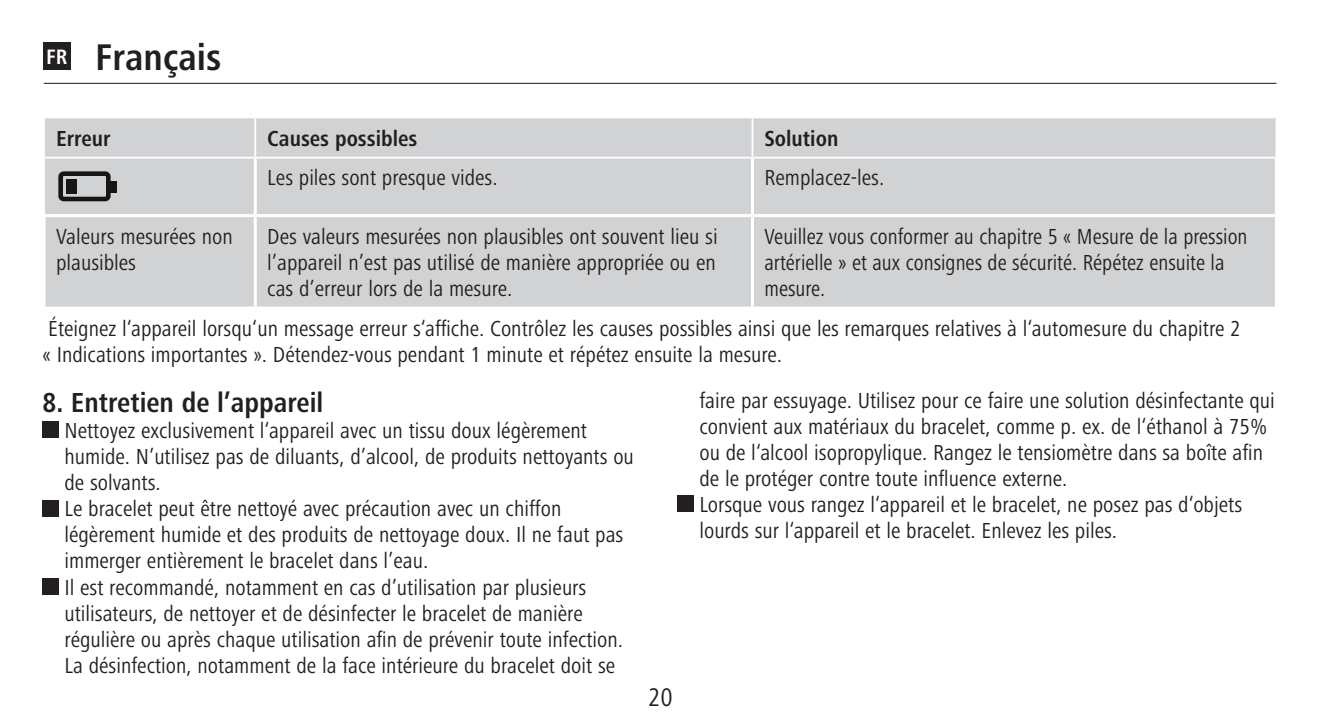
<style>
.page{position:relative;width:1319px;height:723px;background:#fff}
.page>*{position:absolute;margin:0;border:0;box-sizing:border-box;transform-origin:0 0}
.t1{font:700 condensed 38.4px "Frutiger Next LTW1 G";color:#231f20}
.t2{font:700 condensed 28.5px "Frutiger Next LTW1 G";color:#231f20}
.t3{font:condensed 26.4px "Frutiger Next LTW1 G";color:#231f20}
.t4{font:condensed 22.5px/26.1px "Frutiger Next LTW1 G";color:#231f20}
.t5{font:condensed 22.5px/26.1px "Frutiger Next LTW1 G";color:#231f20;scale:.96 1}
.t6{font:700 condensed 22.5px "Frutiger Next LTW1 G";color:#231f20}
</style>
<div class="page">
<hr style="left:44px;top:83px;width:1232px;height:1px;background:#231f20">
<div style="left:43px;top:43px;width:27px;height:27px;background:#231f20"></div>
<div style="left:45px;top:118px;width:1230px;height:188px;background:#d1d2d4"></div>
<hr style="left:254px;top:159px;width:3px;height:55px;background:#fff">
<hr style="left:750px;top:159px;width:3px;height:55px;background:#fff">
<hr style="left:1274px;top:159px;width:3px;height:55px;background:#fff">
<hr style="left:43px;top:214px;width:212px;height:3px;background:#fff">
<hr style="left:43px;top:217px;width:3px;height:89px;background:#fff">
<hr style="left:255px;top:214px;width:497px;height:3px;background:#fff">
<hr style="left:254px;top:217px;width:3px;height:89px;background:#fff">
<hr style="left:752px;top:214px;width:525px;height:3px;background:#fff">
<hr style="left:750px;top:217px;width:3px;height:89px;background:#fff">
<hr style="left:1274px;top:217px;width:3px;height:89px;background:#fff">
<hr style="left:254px;top:118px;width:2px;height:39px;background:#fff">
<hr style="left:751px;top:118px;width:2px;height:39px;background:#fff">
<hr style="left:43px;top:157px;width:212px;height:2px;background:#fff">
<hr style="left:255px;top:157px;width:497px;height:2px;background:#fff">
<hr style="left:752px;top:157px;width:524px;height:2px;background:#fff">
<div style="left:58px;top:171px;width:53px;height:30px;border:5px solid #161616;border-radius:3px"></div>
<div style="left:67px;top:179px;width:10px;height:15px;background:#161616"></div>
<div style="left:109px;top:181px;width:8px;height:11px;background:#161616"></div>
<div style="left:43px;top:422px;width:16px;height:16px;background:#231f20"></div>
<div style="left:43px;top:500px;width:16px;height:16px;background:#231f20"></div>
<div style="left:43px;top:578px;width:16px;height:16px;background:#231f20"></div>
<div style="left:677px;top:496px;width:16px;height:16px;background:#231f20"></div>
<h1 class="t1" style="left:46px;top:35px;width:177px"><sup>FR</sup> Français</h1>
<p class="t6" style="left:56px;top:125px;width:56px">Erreur</p>
<p class="t6" style="left:267px;top:125px;width:151px">Causes possibles</p>
<p class="t6" style="left:764px;top:125px;width:75px">Solution</p>
<p class="t4" style="left:267px;top:165px;width:232px">Les piles sont presque vides.</p>
<p class="t4" style="left:764px;top:165px;width:121px">Remplacez-les.</p>
<p class="t4" style="left:56px;top:223px;width:178px">Valeurs mesurées non plausibles</p>
<p class="t4" style="left:267px;top:223px;width:452px;text-align:justify">Des valeurs mesurées non plausibles ont souvent lieu si l’appareil n’est pas utilisé de manière appropriée ou en cas d’erreur lors de la mesure.</p>
<p class="t5" style="left:764px;top:223px;width:504px">Veuillez vous conformer au chapitre 5 « Mesure de la pression artérielle » et aux consignes de sécurité. Répétez ensuite la mesure.</p>
<p class="t4" style="left:43px;top:315px;width:1199px">Éteignez l‘appareil lorsqu‘un message erreur s‘affiche. Contrôlez les causes possibles ainsi que les remarques relatives à l‘automesure du chapitre 2 « Indications importantes ». Détendez-vous pendant 1 minute et répétez ensuite la mesure.</p>
<p class="t2" style="left:43px;top:386px;width:282px">8. Entretien de l’appareil</p>
<p class="t4" style="left:64px;top:417px;width:571px">Nettoyez exclusivement l‘appareil avec un tissu doux légèrement humide. N’utilisez pas de diluants, d’alcool, de produits nettoyants ou de solvants.<br>Le bracelet peut être nettoyé avec précaution avec un chiffon légèrement humide et des produits de nettoyage doux. Il ne faut pas immerger entièrement le bracelet dans l’eau.<br>Il est recommandé, notamment en cas d’utilisation par plusieurs utilisateurs, de nettoyer et de désinfecter le bracelet de manière régulière ou après chaque utilisation afin de prévenir toute infection.<br>La désinfection, notamment de la face intérieure du bracelet doit se</p>
<p class="t4" style="left:699px;top:387px;width:577px">faire par essuyage. Utilisez pour ce faire une solution désinfectante qui convient aux matériaux du bracelet, comme p. ex. de l‘éthanol à 75% ou de l‘alcool isopropylique. Rangez le tensiomètre dans sa boîte afin de le protéger contre toute influence externe.<br>Lorsque vous rangez l‘appareil et le bracelet, ne posez pas d‘objets lourds sur l‘appareil et le bracelet. Enlevez les piles.</p>
<p class="t3" style="left:648px;top:682px;width:26px">20</p>
</div>
